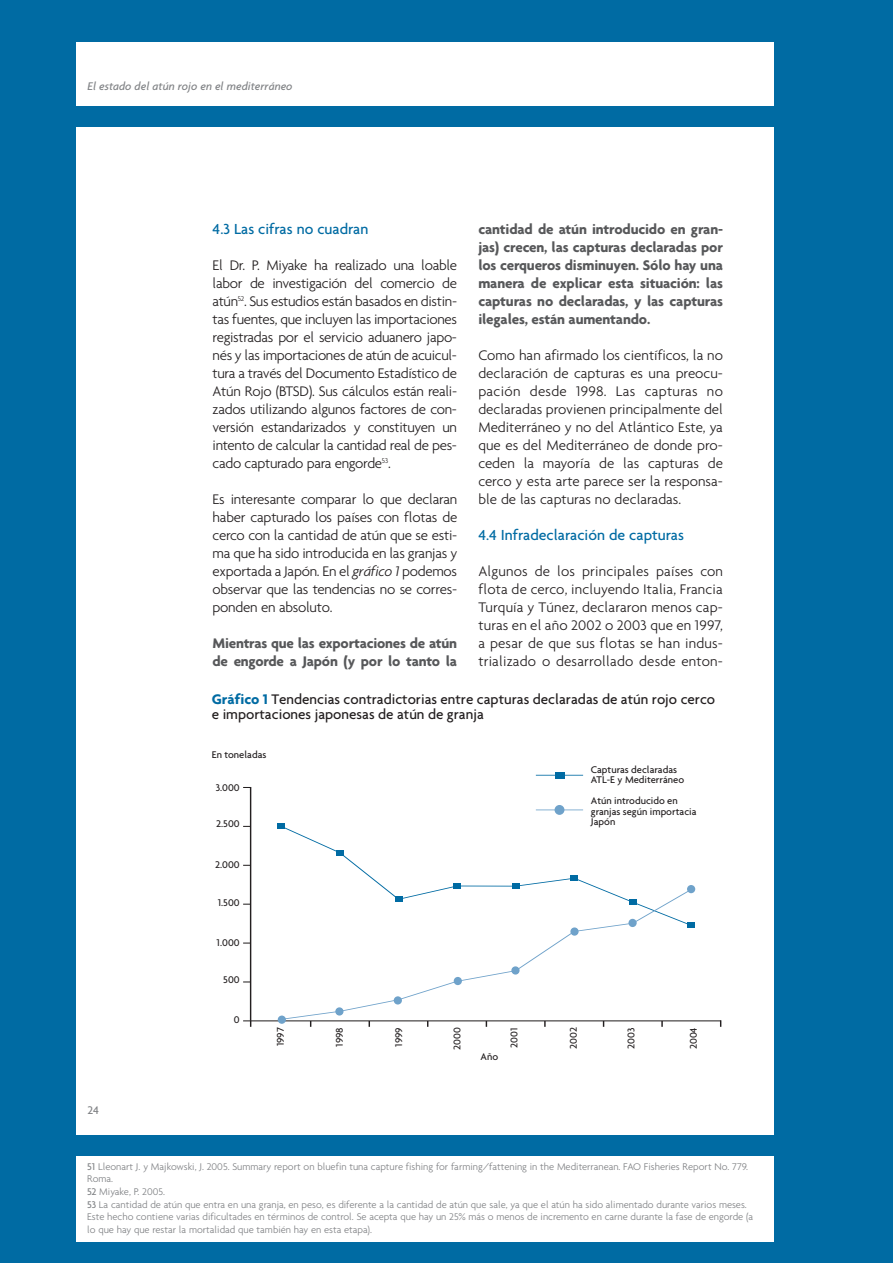
<style>
.page{position:relative;width:893px;height:1263px;background:#006ba3}
.page>*{position:absolute;margin:0;border:0;box-sizing:border-box;transform-origin:0 0}
.t1{font:500 15.75px "Agenda";color:#006ba3}
.t2{font:300 15px/18px "Agenda";letter-spacing:-.015em;color:#231f20;text-align:justify}
.t3{font:700 15px/18px "Agenda";letter-spacing:-.015em;color:#57585a}
.t4{font:500 15px/15px "Agenda";color:#231f20}
.t5{font:italic 500 12px "Agenda";color:#808285}
.t6{font:500 12px "Agenda";color:#808285}
.t7{font:300 10.5px/12.6px "Agenda";color:#808285}
.t8{font:500 10.5px/10.5px "Agenda";color:#231f20}
.s1{font-style:italic}
.s2{font-weight:700;color:#006ba3}
.s3{font-weight:500}
</style>
<div class="page">
<div style="left:77px;top:128px;width:697px;height:1007px;background:#fff"></div>
<div style="left:77px;top:43px;width:697px;height:63px;background:#fff"></div>
<div style="left:77px;top:1156px;width:697px;height:86px;background:#fff"></div>
<svg style="left:661px;top:1021px;width:2px;height:6px"></svg>
<hr style="left:251px;top:1020px;width:470px;height:1px;background:#231f20">
<svg style="left:243px;top:1020px;width:8px;height:7px"></svg>
<svg style="left:243px;top:942px;width:7px;height:2px"></svg>
<svg style="left:243px;top:903px;width:7px;height:2px"></svg>
<hr style="left:250px;top:787px;width:1px;height:234px;background:#231f20">
<svg style="left:285px;top:827px;width:404px;height:61px"></svg>
<div style="left:277px;top:823px;width:8px;height:6px;background:#006ba3"></div>
<div style="left:336px;top:850px;width:8px;height:6px;background:#006ba3"></div>
<div style="left:453px;top:883px;width:8px;height:6px;background:#006ba3"></div>
<div style="left:512px;top:883px;width:7px;height:6px;background:#006ba3"></div>
<div style="left:570px;top:875px;width:8px;height:6px;background:#006ba3"></div>
<div style="left:687px;top:922px;width:8px;height:6px;background:#006ba3"></div>
<svg style="left:286px;top:888px;width:406px;height:131px"></svg>
<hr style="left:536px;top:775px;width:47px;height:1px;background:#006ba3">
<div style="left:555px;top:772px;width:9px;height:6px;background:#006ba3"></div>
<hr style="left:536px;top:809px;width:47px;height:1px;background:#6fa2ca">
<div style="left:555px;top:805px;width:9px;height:10px;background:#6fa2ca;border-radius:50%"></div>
<div style="left:687px;top:885px;width:8px;height:8px;background:#6fa2ca;border-radius:50%"></div>
<div style="left:628px;top:919px;width:9px;height:8px;background:#6fa2ca;border-radius:50%"></div>
<div style="left:570px;top:927px;width:9px;height:9px;background:#6fa2ca;border-radius:50%"></div>
<div style="left:511px;top:966px;width:9px;height:8px;background:#6fa2ca;border-radius:50%"></div>
<div style="left:454px;top:977px;width:8px;height:8px;background:#6fa2ca;border-radius:50%"></div>
<div style="left:394px;top:996px;width:8px;height:8px;background:#6fa2ca;border-radius:50%"></div>
<div style="left:335px;top:1007px;width:8px;height:8px;background:#6fa2ca;border-radius:50%"></div>
<div style="left:278px;top:1015px;width:8px;height:9px;background:#6fa2ca;border-radius:50%"></div>
<p class="t5" style="left:87px;top:79px;width:207px">El estado del atún rojo en el mediterráneo</p>
<p class="t1" style="left:213px;top:219px;width:157px">4.3 Las cifras no cuadran</p>
<p class="t2" style="left:213px;top:256px;width:246px">El Dr. P. Miyake ha realizado una loable labor de investigación del comercio de atún<sup>52</sup>. Sus estudios están basados en distin&shy;tas fuentes, que incluyen las importaciones registradas por el servicio aduanero japo&shy;nés y las importaciones de atún de acuicul&shy;tura a través del Documento Estadístico de Atún Rojo (BTSD). Sus cálculos están reali&shy;zados utilizando algunos factores de con&shy;versión estandarizados y constituyen un intento de calcular la cantidad real de pes&shy;cado capturado para engorde<sup>53</sup>.</p>
<p class="t2" style="left:213px;top:490px;width:246px">Es interesante comparar lo que declaran haber capturado los países con flotas de cerco con la cantidad de atún que se esti&shy;ma que ha sido introducida en las granjas y exportada a Japón. En el <span class="s1">gráfico 1</span> podemos observar que las tendencias no se corres&shy;ponden en absoluto.</p>
<p class="t3" style="left:213px;top:634px;width:246px">Mientras que las exportaciones de atún de engorde a Japón (y por lo tanto la</p>
<p class="t3" style="left:478px;top:220px;width:246px;text-align:justify">cantidad de atún introducido en gran&shy;jas) crecen, las capturas declaradas por los cerqueros disminuyen. Sólo hay una manera de explicar esta situación: las capturas no declaradas, y las capturas ilegales, están aumentando.</p>
<p class="t2" style="left:478px;top:346px;width:246px">Como han afirmado los científicos, la no declaración de capturas es una preocu&shy;pación desde 1998. Las capturas no declaradas provienen principalmente del Mediterráneo y no del Atlántico Este, ya que es del Mediterráneo de donde pro&shy;ceden la mayoría de las capturas de cerco y esta arte parece ser la responsa&shy;ble de las capturas no declaradas.</p>
<p class="t1" style="left:478px;top:525px;width:207px">4.4 Infradeclaración de capturas</p>
<p class="t2" style="left:478px;top:562px;width:246px">Algunos de los principales países con flota de cerco, incluyendo Italia, Francia Turquía y Túnez, declararon menos cap&shy;turas en el año 2002 o 2003 que en 1997, a pesar de que sus flotas se han indus&shy;trializado o desarrollado desde enton-</p>
<p class="t4" style="left:212px;top:691px;width:505px"><span class="s2">Gráfico 1</span> Tendencias contradictorias entre capturas declaradas de atún rojo cerco e importaciones japonesas de atún de granja</p>
<p class="t8" style="left:212px;top:749px;width:56px">En toneladas</p>
<p class="t8" style="left:591px;top:764px;width:95px">Capturas declaradas<br>ATL-E y Mediterráneo</p>
<p class="t8" style="left:591px;top:795px;width:107px">Atún introducido en granjas según importacia<br>Japón</p>
<p class="t8" style="left:216px;top:782px;width:26px">3.000</p>
<p class="t8" style="left:216px;top:818px;width:25px">2.500</p>
<p class="t8" style="left:215px;top:859px;width:26px">2.000</p>
<p class="t8" style="left:218px;top:897px;width:23px">1.500</p>
<p class="t8" style="left:217px;top:937px;width:25px">1.000</p>
<p class="t8" style="left:223px;top:974px;width:18px">500</p>
<p class="t8" style="left:275px;top:1046px;width:21px;rotate:-90deg">1997</p>
<p class="t8" style="left:334px;top:1047px;width:21px;rotate:-90deg">1998</p>
<p class="t8" style="left:393px;top:1047px;width:21px;rotate:-90deg">1999</p>
<p class="t8" style="left:452px;top:1050px;width:24px;rotate:-90deg">2000</p>
<p class="t8" style="left:509px;top:1047px;width:22px;rotate:-90deg">2001</p>
<p class="t8" style="left:568px;top:1049px;width:23px;rotate:-90deg">2002</p>
<p class="t8" style="left:626px;top:1048px;width:23px;rotate:-90deg">2003</p>
<p class="t8" style="left:688px;top:1049px;width:23px;rotate:-90deg">2004</p>
<p class="t6" style="left:87px;top:1103px;width:13px">24</p>
<p class="t8" style="left:480px;top:1051px;width:19px">Año</p>
<p class="t7" style="left:87px;top:1160px;width:667px"><span class="s3">51</span> Lleonart J. y Majkowski, J. 2005. Summary report on bluefin tuna capture fishing for farming/fattening in the Mediterranean. FAO Fisheries Report No. 779.<br>Roma.<br><span class="s3">52</span> Miyake, P. 2005.<br><span class="s3">53</span> La cantidad de atún que entra en una granja, en peso, es diferente a la cantidad de atún que sale, ya que el atún ha sido alimentado durante varios meses.<br>Este hecho contiene varias dificultades en términos de control. Se acepta que hay un 25% más o menos de incremento en carne durante la fase de engorde (a lo que hay que restar la mortalidad que también hay en esta etapa).</p>
</div>
